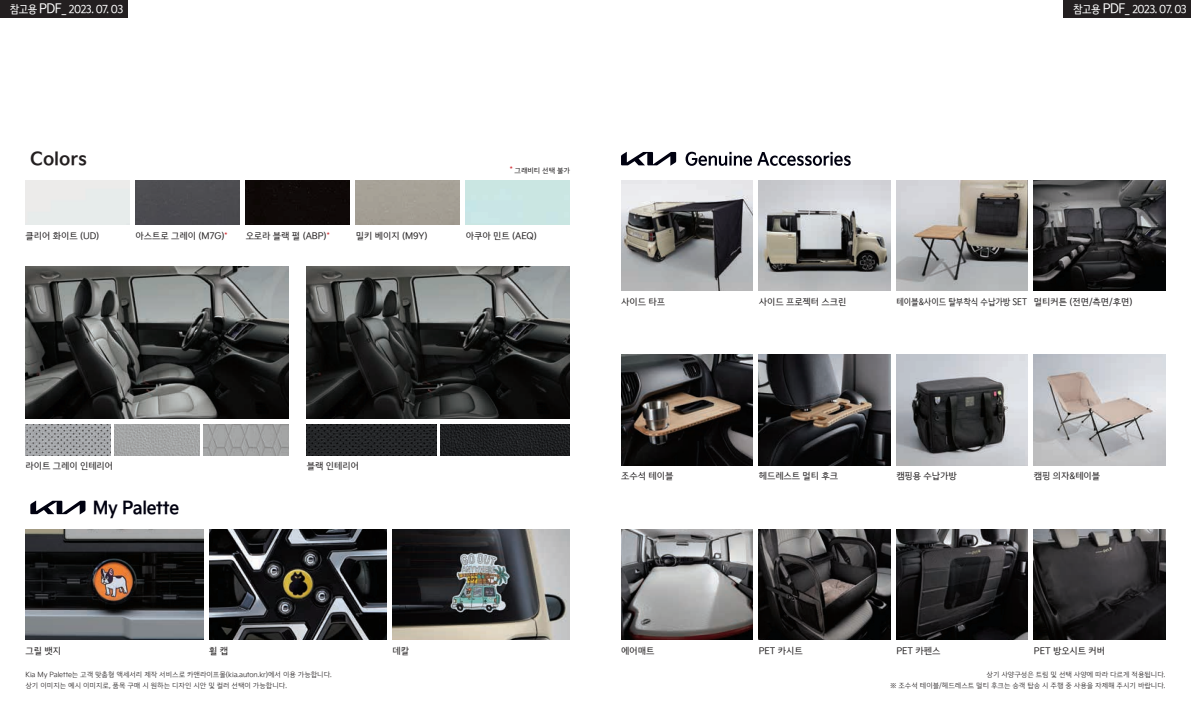
<style>
.page{position:relative;width:1191px;height:709px;background:#fff}
.page>*{position:absolute;margin:0;border:0;box-sizing:border-box;transform-origin:0 0}
.t1{font:18px "Kia Signature OTF Bold";letter-spacing:-.005em;color:#231f20}
.t2{font:17.9px "Kia Signature OTF Bold";letter-spacing:-.02em;color:#000110;scale:.94 1}
.t3{font:11px "Kia Signature OTF Regular";letter-spacing:-.05em;color:#fff;scale:.93 1}
.t4{font:9px "Kia Signature OTF Regular";letter-spacing:-.01em;color:#262324}
.t5{font:9px "Kia Signature OTF Regular";letter-spacing:-.01em;color:#262324;scale:.9 1}
.t6{font:7px/11px "Kia Signature OTF Light";letter-spacing:-.005em;color:#231f20}
.t7{font:7px "Kia Signature OTF Regular";letter-spacing:-.01em;color:#262324}
.s1{font-size:13px}
.s2{font-size:9px;color:#d1232a}
.s3{color:#d1232a}
</style>
<div class="page">
<svg style="left:621px;top:152px;width:55px;height:14px"></svg>
<svg style="left:685px;top:152px;width:165px;height:14px"></svg>
<img style="left:26px;top:424px;width:85px;height:31px">
<img style="left:115px;top:424px;width:85px;height:31px">
<img style="left:204px;top:424px;width:85px;height:31px">
<img style="left:307px;top:424px;width:130px;height:31px">
<img style="left:440px;top:424px;width:130px;height:31px">
<img style="left:26px;top:266px;width:263px;height:152px">
<img style="left:307px;top:266px;width:263px;height:152px">
<div style="left:246px;top:180px;width:104px;height:45px;background:#0f0908"></div>
<div style="left:136px;top:180px;width:104px;height:45px;background:#4c4c50"></div>
<img style="left:621px;top:180px;width:132px;height:111px">
<img style="left:1034px;top:180px;width:131px;height:111px">
<img style="left:896px;top:180px;width:132px;height:111px">
<img style="left:759px;top:180px;width:131px;height:111px">
<img style="left:621px;top:355px;width:132px;height:110px">
<img style="left:1034px;top:355px;width:131px;height:110px">
<img style="left:896px;top:355px;width:132px;height:110px">
<img style="left:759px;top:355px;width:131px;height:110px">
<img style="left:392px;top:529px;width:178px;height:110px">
<img style="left:209px;top:529px;width:177px;height:110px">
<img style="left:26px;top:529px;width:177px;height:110px">
<svg style="left:30px;top:500px;width:55px;height:14px"></svg>
<img style="left:621px;top:529px;width:132px;height:110px">
<img style="left:1034px;top:529px;width:131px;height:110px">
<img style="left:896px;top:529px;width:132px;height:110px">
<img style="left:759px;top:529px;width:131px;height:110px">
<div style="left:0;top:0;width:128px;height:17px;background:#231f20"></div>
<div style="left:1063px;top:0;width:128px;height:17px;background:#231f20"></div>
<h3 class="t3" style="left:10px;top:1px;width:124px">참고용 <span class="s1">PDF</span>_ 2023. 07. 03</h3>
<h3 class="t3" style="left:1073px;top:1px;width:124px">참고용 <span class="s1">PDF</span>_ 2023. 07. 03</h3>
<h1 class="t1" style="left:30px;top:145px;width:58px">Colors</h1>
<p class="t7" style="left:510px;top:165px;width:62px"><span class="s2">*</span> 그래비티 선택 불가</p>
<p class="t4" style="left:26px;top:229px;width:75px">클리어 화이트 (UD)</p>
<p class="t4" style="left:136px;top:229px;width:93px">아스트로 그레이 (M7G)<span class="s3">*</span></p>
<p class="t4" style="left:246px;top:229px;width:85px">오로라 블랙 펄 (ABP)<span class="s3">*</span></p>
<p class="t4" style="left:356px;top:229px;width:73px">밀키 베이지 (M9Y)</p>
<p class="t4" style="left:466px;top:229px;width:72px">아쿠아 민트 (AEQ)</p>
<p class="t4" style="left:26px;top:459px;width:89px">라이트 그레이 인테리어</p>
<p class="t4" style="left:307px;top:459px;width:54px">블랙 인테리어</p>
<h2 class="t2" style="left:93px;top:494px;width:93px">My Palette</h2>
<p class="t4" style="left:26px;top:644px;width:37px">그릴 뱃지</p>
<p class="t4" style="left:209px;top:644px;width:21px">휠 캡</p>
<p class="t4" style="left:392px;top:644px;width:18px">데칼</p>
<p class="t4" style="left:621px;top:295px;width:45px">사이드 타프</p>
<p class="t4" style="left:759px;top:295px;width:89px">사이드 프로젝터 스크린</p>
<p class="t5" style="left:896px;top:295px;width:264px">테이블&amp;사이드 탈부착식 수납가방 SET 멀티커튼 (전면/측면/후면)</p>
<p class="t4" style="left:621px;top:469px;width:54px">조수석 테이블</p>
<p class="t4" style="left:759px;top:469px;width:81px">헤드레스트 멀티 후크</p>
<p class="t4" style="left:896px;top:469px;width:62px">캠핑용 수납가방</p>
<p class="t4" style="left:1034px;top:469px;width:68px">캠핑 의자&amp;테이블</p>
<p class="t4" style="left:621px;top:644px;width:35px">에어매트</p>
<p class="t4" style="left:759px;top:644px;width:46px">PET 카시트</p>
<p class="t4" style="left:896px;top:644px;width:46px">PET 카펜스</p>
<p class="t4" style="left:1034px;top:644px;width:73px">PET 방오시트 커버</p>
<p class="t6" style="left:26px;top:669px;width:308px">Kia My Palette는 고객 맞춤형 액세서리 제작 서비스로 카앤라이프몰(kia.auton.kr)에서 이용 가능합니다. 상기 이미지는 예시 이미지로, 품목 구매 시 원하는 디자인 시안 및 컬러 선택이 가능합니다.</p>
<p class="t6" style="left:890px;top:669px;width:277px;text-align:right">상기 사양구성은 트림 및 선택 사양에 따라 다르게 적용됩니다.<br>※ 조수석 테이블/헤드레스트 멀티 후크는 승객 탑승 시 주행 중 사용을 자제해 주시기 바랍니다.</p>
</div>
